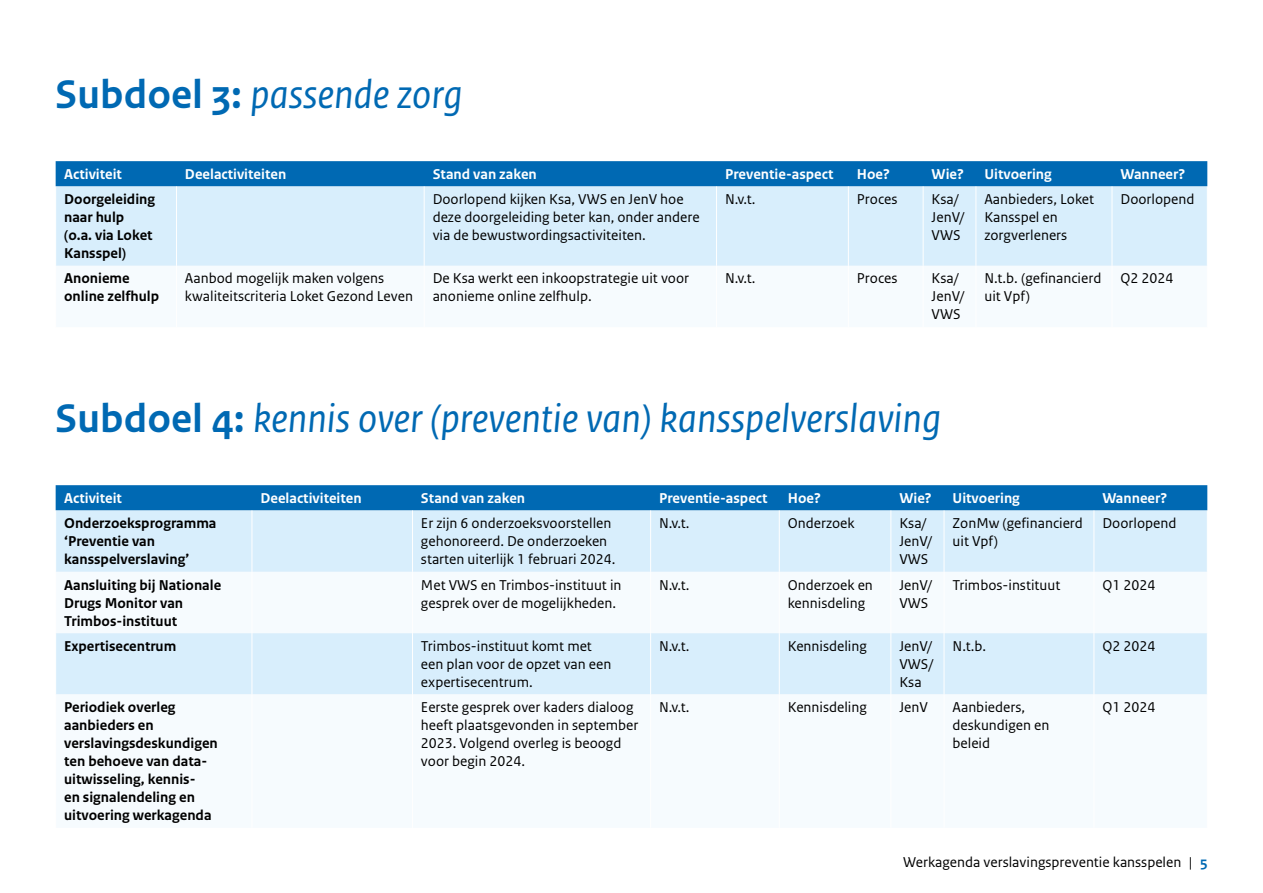
<style>
.page{position:relative;width:1263px;height:893px;background:#fff}
.page>*{position:absolute;margin:0;border:0;box-sizing:border-box;transform-origin:0 0}
.H2_Hoofdkop{font:italic 42px "Rijksoverheid Sans Text";color:#0069b3}
.Table_Body_Left{font:15px/18px "Rijksoverheid Sans Text";color:#000}
.Table_Body_Left-2{font:700 15px/18px "Rijksoverheid Sans Text";color:#000}
.Table_Head_black{font:700 15px "Rijksoverheid Sans Text";color:#fff}
.s1{font-weight:700;font-style:normal}
.s2{font-weight:700;color:#0069b3}
</style>
<div class="page">
<div style="left:56px;top:161px;width:1151px;height:25px;background:#0069b3"></div>
<div style="left:56px;top:186px;width:1151px;height:80px;background:#d8eefc"></div>
<hr style="left:1112px;top:186px;width:1px;height:80px;background:#fff">
<hr style="left:176px;top:186px;width:1px;height:80px;background:#fff">
<hr style="left:424px;top:186px;width:1px;height:80px;background:#fff">
<hr style="left:716px;top:186px;width:1px;height:80px;background:#fff">
<hr style="left:848px;top:186px;width:1px;height:80px;background:#fff">
<hr style="left:923px;top:186px;width:1px;height:80px;background:#fff">
<hr style="left:975px;top:186px;width:1px;height:80px;background:#fff">
<div style="left:56px;top:485px;width:1151px;height:25px;background:#0069b3"></div>
<div style="left:56px;top:510px;width:1151px;height:62px;background:#d8eefc"></div>
<div style="left:56px;top:633px;width:1151px;height:62px;background:#d8eefc"></div>
<hr style="left:1093px;top:510px;width:1px;height:62px;background:#fff">
<hr style="left:1093px;top:633px;width:1px;height:61px;background:#fff">
<hr style="left:1093px;top:694px;width:1px;height:134px;background:#fff">
<hr style="left:252px;top:510px;width:1px;height:62px;background:#fff">
<hr style="left:412px;top:510px;width:1px;height:62px;background:#fff">
<hr style="left:650px;top:510px;width:1px;height:62px;background:#fff">
<hr style="left:779px;top:510px;width:1px;height:62px;background:#fff">
<hr style="left:890px;top:510px;width:1px;height:62px;background:#fff">
<hr style="left:944px;top:510px;width:1px;height:62px;background:#fff">
<hr style="left:252px;top:633px;width:1px;height:61px;background:#fff">
<hr style="left:412px;top:633px;width:1px;height:61px;background:#fff">
<hr style="left:650px;top:633px;width:1px;height:61px;background:#fff">
<hr style="left:779px;top:633px;width:1px;height:61px;background:#fff">
<hr style="left:890px;top:633px;width:1px;height:61px;background:#fff">
<hr style="left:944px;top:633px;width:1px;height:61px;background:#fff">
<hr style="left:252px;top:694px;width:1px;height:134px;background:#fff">
<hr style="left:412px;top:694px;width:1px;height:134px;background:#fff">
<hr style="left:650px;top:694px;width:1px;height:134px;background:#fff">
<hr style="left:779px;top:694px;width:1px;height:134px;background:#fff">
<hr style="left:890px;top:694px;width:1px;height:134px;background:#fff">
<hr style="left:944px;top:694px;width:1px;height:134px;background:#fff">
<h2 class="H2_Hoofdkop" style="left:55px;top:71px;width:409px"><span class="s1">Subdoel 3:</span> passende zorg</h2>
<p class="Table_Head_black" style="left:64px;top:165px;width:59px">Activiteit</p>
<p class="Table_Head_black" style="left:185px;top:165px;width:103px">Deelactiviteiten</p>
<p class="Table_Head_black" style="left:433px;top:165px;width:106px">Stand van zaken</p>
<p class="Table_Head_black" style="left:725px;top:165px;width:110px">Preventie-aspect</p>
<p class="Table_Head_black" style="left:857px;top:165px;width:35px">Hoe?</p>
<p class="Table_Head_black" style="left:932px;top:165px;width:34px">Wie?</p>
<p class="Table_Head_black" style="left:984px;top:165px;width:69px">Uitvoering</p>
<p class="Table_Head_black" style="left:1120px;top:165px;width:66px">Wanneer?</p>
<p class="Table_Body_Left-2" style="left:64px;top:191px;width:92px">Doorgeleiding naar hulp (o.a. via Loket<br>Kansspel)</p>
<p class="Table_Body_Left" style="left:433px;top:190px;width:268px">Doorlopend kijken Ksa, VWS en JenV hoe deze doorgeleiding beter kan, onder andere via de bewustwordingsactiviteiten.</p>
<p class="Table_Body_Left" style="left:725px;top:190px;width:32px">N.v.t.</p>
<p class="Table_Body_Left" style="left:857px;top:190px;width:42px">Proces</p>
<p class="Table_Body_Left" style="left:932px;top:190px;width:29px">Ksa/</p>
<p class="Table_Body_Left" style="left:984px;top:190px;width:111px">Aanbieders, Loket<br>Kansspel en zorgverleners</p>
<p class="Table_Body_Left" style="left:1120px;top:190px;width:75px">Doorlopend</p>
<p class="Table_Body_Left" style="left:932px;top:208px;width:34px">JenV/</p>
<p class="Table_Body_Left" style="left:932px;top:226px;width:31px">VWS</p>
<p class="Table_Body_Left-2" style="left:64px;top:270px;width:97px">Anonieme online zelfhulp</p>
<p class="Table_Body_Left" style="left:185px;top:270px;width:230px">Aanbod mogelijk maken volgens kwaliteitscriteria Loket Gezond Leven</p>
<p class="Table_Body_Left" style="left:433px;top:270px;width:258px">De Ksa werkt een inkoopstrategie uit voor anonieme online zelfhulp.</p>
<p class="Table_Body_Left" style="left:725px;top:270px;width:32px">N.v.t.</p>
<p class="Table_Body_Left" style="left:857px;top:270px;width:42px">Proces</p>
<p class="Table_Body_Left" style="left:932px;top:270px;width:29px">Ksa/</p>
<p class="Table_Body_Left" style="left:932px;top:288px;width:34px">JenV/</p>
<p class="Table_Body_Left" style="left:932px;top:306px;width:31px">VWS</p>
<p class="Table_Body_Left" style="left:984px;top:270px;width:118px">N.t.b. (gefinancierd uit Vpf)</p>
<p class="Table_Body_Left" style="left:1120px;top:270px;width:54px">Q2 2024</p>
<h2 class="H2_Hoofdkop" style="left:55px;top:395px;width:888px"><span class="s1">Subdoel 4:</span> kennis over (preventie van) kansspelverslaving</h2>
<p class="Table_Head_black" style="left:64px;top:489px;width:59px">Activiteit</p>
<p class="Table_Head_black" style="left:260px;top:489px;width:103px">Deelactiviteiten</p>
<p class="Table_Head_black" style="left:421px;top:489px;width:106px">Stand van zaken</p>
<p class="Table_Head_black" style="left:659px;top:489px;width:110px">Preventie-aspect</p>
<p class="Table_Head_black" style="left:788px;top:489px;width:35px">Hoe?</p>
<p class="Table_Head_black" style="left:899px;top:489px;width:34px">Wie?</p>
<p class="Table_Head_black" style="left:952px;top:489px;width:69px">Uitvoering</p>
<p class="Table_Head_black" style="left:1102px;top:489px;width:66px">Wanneer?</p>
<p class="Table_Body_Left-2" style="left:64px;top:515px;width:154px">Onderzoeksprogramma ‘Preventie van kansspelverslaving’</p>
<p class="Table_Body_Left" style="left:421px;top:514px;width:196px">Er zijn 6 onderzoeksvoorstellen gehonoreerd. De onderzoeken starten uiterlijk 1 februari 2024.</p>
<p class="Table_Body_Left" style="left:659px;top:514px;width:32px">N.v.t.</p>
<p class="Table_Body_Left" style="left:788px;top:514px;width:68px">Onderzoek</p>
<p class="Table_Body_Left" style="left:899px;top:514px;width:29px">Ksa/</p>
<p class="Table_Body_Left" style="left:952px;top:514px;width:132px">ZonMw (gefinancierd uit Vpf)</p>
<p class="Table_Body_Left" style="left:1102px;top:514px;width:75px">Doorlopend</p>
<p class="Table_Body_Left" style="left:899px;top:532px;width:34px">JenV/</p>
<p class="Table_Body_Left" style="left:899px;top:550px;width:31px">VWS</p>
<p class="Table_Body_Left-2" style="left:64px;top:576px;width:159px">Aansluiting bij Nationale<br>Drugs Monitor van<br>Trimbos-instituut</p>
<p class="Table_Body_Left" style="left:421px;top:576px;width:202px">Met VWS en Trimbos-instituut in gesprek over de mogelijkheden.</p>
<p class="Table_Body_Left" style="left:659px;top:576px;width:32px">N.v.t.</p>
<p class="Table_Body_Left" style="left:788px;top:576px;width:87px">Onderzoek en kennisdeling</p>
<p class="Table_Body_Left" style="left:899px;top:576px;width:34px">JenV/</p>
<p class="Table_Body_Left" style="left:899px;top:594px;width:31px">VWS</p>
<p class="Table_Body_Left-2" style="left:64px;top:637px;width:114px">Expertisecentrum</p>
<p class="Table_Body_Left" style="left:421px;top:637px;width:192px">Trimbos-instituut komt met een plan voor de opzet van een expertisecentrum.</p>
<p class="Table_Body_Left" style="left:659px;top:637px;width:32px">N.v.t.</p>
<p class="Table_Body_Left" style="left:788px;top:637px;width:81px">Kennisdeling</p>
<p class="Table_Body_Left" style="left:899px;top:637px;width:34px">JenV/</p>
<p class="Table_Body_Left" style="left:899px;top:655px;width:35px">VWS/</p>
<p class="Table_Body_Left" style="left:899px;top:673px;width:24px">Ksa</p>
<p class="Table_Body_Left" style="left:952px;top:576px;width:109px">Trimbos-instituut</p>
<p class="Table_Body_Left" style="left:1102px;top:576px;width:54px">Q1 2024</p>
<p class="Table_Body_Left" style="left:952px;top:637px;width:35px">N.t.b.</p>
<p class="Table_Body_Left" style="left:1102px;top:637px;width:54px">Q2 2024</p>
<p class="Table_Body_Left-2" style="left:64px;top:698px;width:155px">Periodiek overleg aanbieders en verslavingsdeskundigen ten behoeve van data&shy;uitwisseling, kennis-<br>en signalendeling en uitvoering werkagenda</p>
<p class="Table_Body_Left" style="left:421px;top:698px;width:219px">Eerste gesprek over kaders dialoog heeft plaatsgevonden in september<br>2023. Volgend overleg is beoogd voor begin 2024.</p>
<p class="Table_Body_Left" style="left:659px;top:698px;width:32px">N.v.t.</p>
<p class="Table_Body_Left" style="left:788px;top:698px;width:81px">Kennisdeling</p>
<p class="Table_Body_Left" style="left:899px;top:698px;width:30px">JenV</p>
<p class="Table_Body_Left" style="left:952px;top:698px;width:98px">Aanbieders, deskundigen en beleid</p>
<p class="Table_Body_Left" style="left:1102px;top:698px;width:54px">Q1 2024</p>
<p class="Table_Body_Left" style="left:903px;top:853px;width:306px">Werkagenda verslavingspreventie kansspelen | <span class="s2">5</span></p>
</div>
